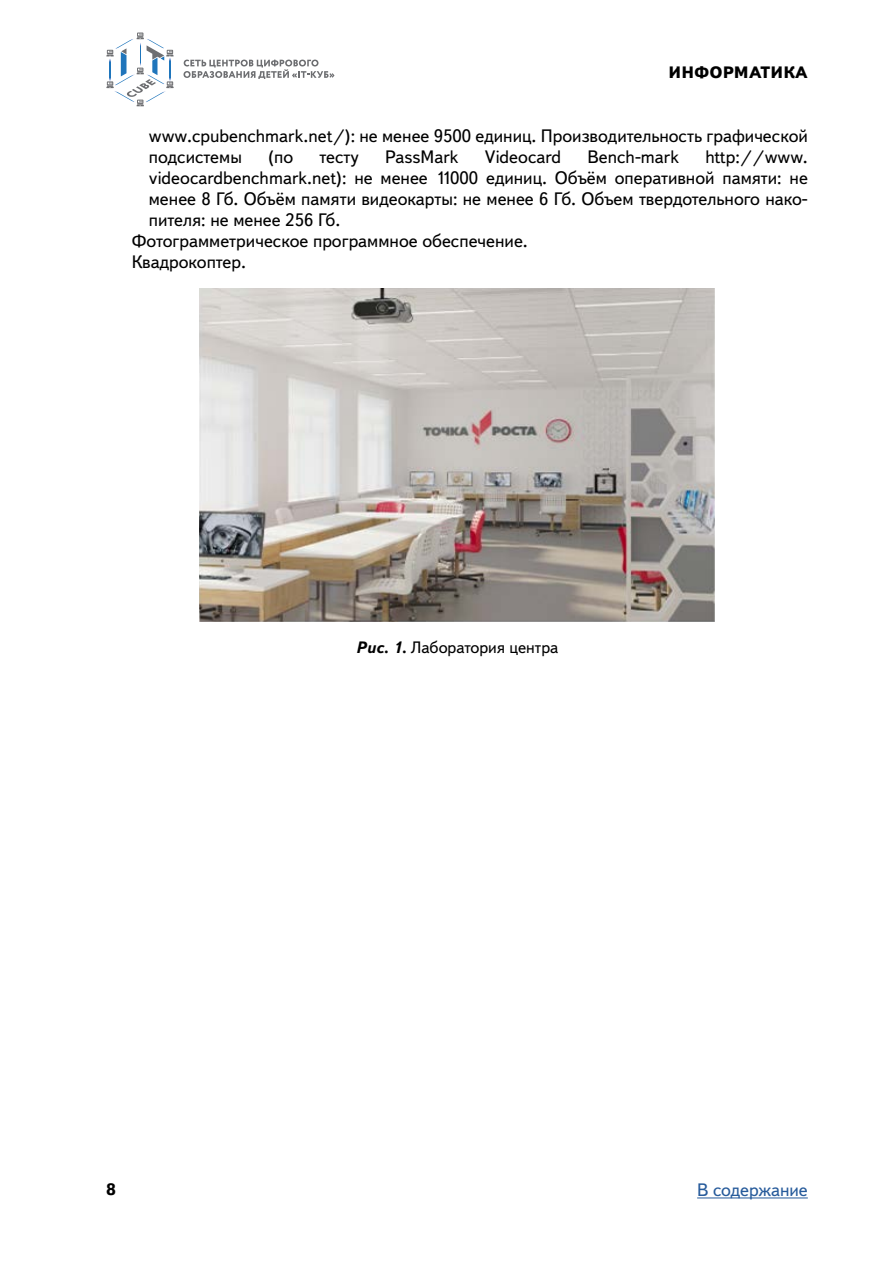
<style>
.page{position:relative;width:893px;height:1263px;background:#fff}
.page>*{position:absolute;margin:0;border:0;box-sizing:border-box;transform-origin:0 0}
.t1{font:18px/21px "Textbook New";color:#000}
.t2{font:18px "Textbook New";color:#275b9b}
.t3{font:16.5px "Textbook New";color:#000}
.t4{font:800 16.5px "Textbook New";letter-spacing:.01em;color:#000}
.t5{font:700 16.5px "Textbook New";color:#000}
.s1{font-weight:700;font-style:italic}
</style>
<div class="page">
<hr style="left:697px;top:1197px;width:111px;height:1px;background:#275b9b">
<svg style="left:106px;top:33px;width:68px;height:73px"></svg>
<svg style="left:183px;top:60px;width:151px;height:19px"></svg>
<img style="left:200px;top:288px;width:514px;height:333px">
<p class="t4" style="left:668px;top:62px;width:141px">ИНФОРМАТИКА</p>
<p class="t1" style="left:149px;top:125px;width:661px">www.cpubenchmark.net/): не менее 9500 единиц. Производительность графической подсистемы</p>
<p class="t1" style="left:268px;top:146px;width:26px">(по</p>
<p class="t1" style="left:319px;top:146px;width:41px">тесту</p>
<p class="t1" style="left:385px;top:146px;width:75px">PassMark</p>
<p class="t1" style="left:485px;top:146px;width:78px">Videocard</p>
<p class="t1" style="left:588px;top:146px;width:93px">Bench-mark</p>
<p class="t1" style="left:705px;top:146px;width:102px">http://www.</p>
<p class="t1" style="left:149px;top:167px;width:661px">videocardbenchmark.net): не менее 11000 единиц. Объём оперативной памяти: не</p>
<p class="t1" style="left:149px;top:188px;width:661px">менее 8 Гб. Объём памяти видеокарты: не менее 6 Гб. Объем твердотельного нако-</p>
<p class="t1" style="left:149px;top:209px;width:191px">пителя: не менее 256 Гб.</p>
<p class="t1" style="left:132px;top:230px;width:395px">Фотограмметрическое программное обеспечение.</p>
<p class="t1" style="left:132px;top:251px;width:113px">Квадрокоптер.</p>
<p class="t3" style="left:356px;top:638px;width:204px"><span class="s1">Рис. 1.</span> Лаборатория центра</p>
<p class="t5" style="left:106px;top:1179px;width:11px">8</p>
<p class="t2" style="left:697px;top:1179px;width:112px">В содержание</p>
</div>
